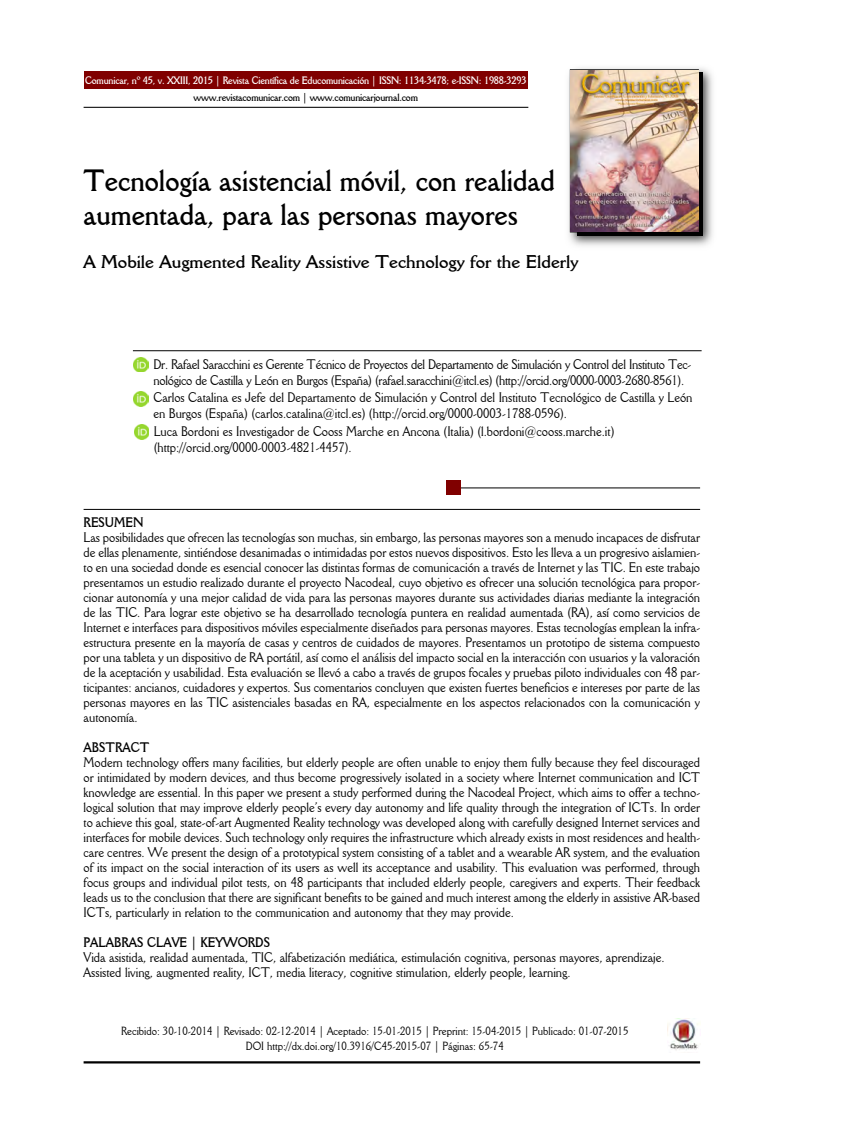
<style>
.page{position:relative;width:849px;height:1127px;background:#fff}
.page>*{position:absolute;margin:0;border:0;box-sizing:border-box;transform-origin:0 0}
.t1{font:700 30px/34.5px "Della Robbia BT";color:#000;scale:.9 1}
.t2{font:700 18px "Della Robbia BT";color:#000}
.t3{font:13.5px/15px "Della Robbia BT";color:#000;scale:.9 1}
.t4{font:13.5px/15.8px "Della Robbia BT";letter-spacing:-.02em;color:#000;scale:.9 1}
.t5{font:700 13.5px "Della Robbia BT";color:#000;scale:.9 1}
.t6{font:11.55px/15px "Della Robbia BT";color:#000;text-align:center;scale:.9 1}
.t7{font:700 10.5px "Della Robbia BT";letter-spacing:-.02em;color:#fff;scale:.9 1}
.t8{font:700 10.5px "Della Robbia BT";letter-spacing:-.02em;color:#000;scale:.9 1}
</style>
<div class="page">
<svg style="left:83px;top:106px;width:446px;height:2px"></svg>
<div style="left:84px;top:71px;width:444px;height:17px;background:#800000"></div>
<img style="left:568px;top:68px;width:145px;height:178px">
<img style="left:577px;top:73px;width:125px;height:163px">
<img style="left:571px;top:70px;width:127px;height:162px">
<svg style="left:132px;top:350px;width:570px;height:1px"></svg>
<svg style="left:83px;top:508px;width:618px;height:2px"></svg>
<svg style="left:461px;top:487px;width:240px;height:1px"></svg>
<img style="left:668px;top:1018px;width:32px;height:32px">
<hr style="left:84px;top:1061px;width:616px;height:2px;background:#000">
<div style="left:446px;top:481px;width:15px;height:14px;background:#800000"></div>
<img style="left:134px;top:357px;width:15px;height:15px">
<svg style="left:133px;top:394px;width:12px;height:13px"></svg>
<img style="left:134px;top:391px;width:15px;height:15px">
<svg style="left:138px;top:424px;width:8px;height:16px"></svg>
<img style="left:134px;top:425px;width:15px;height:14px">
<p class="t7" style="left:85px;top:74px;width:492px">Comunicar, nº 45, v. XXIII, 2015 | Revista Científica de Educomunicación | ISSN: 1134-3478; e-ISSN: 1988-3293</p>
<p class="t8" style="left:194px;top:91px;width:251px">www.revistacomunicar.com | www.comunicarjournal.com</p>
<h1 class="t1" style="left:84px;top:163px;width:525px">Tecnología asistencial móvil, con realidad aumentada, para las personas mayores</h1>
<h2 class="t2" style="left:84px;top:250px;width:496px">A Mobile Augmented Reality Assistive Technology for the Elderly</h2>
<p class="t4" style="left:153px;top:356px;width:599px">Dr. Rafael Saracchini es Gerente Técnico de Proyectos del Departamento de Simulación y Control del Instituto Tec - nológico de Castilla y León en Burgos (España) (rafael.saracchini@itcl.es) (http://orcid.org/0000-0003-2680-8561).</p>
<p class="t3" style="left:153px;top:390px;width:600px;line-height:15.8px">Carlos Catalina es Jefe del Departamento de Simulación y Control del Instituto Tecnológico de Castilla y León en Burgos (España) (carlos.catalina@itcl.es) (http://orcid.org/0000-0003-1788-0596).</p>
<p class="t3" style="left:154px;top:423px;width:514px;line-height:15.8px">Luca Bordoni es Investigador de Cooss Marche en Ancona (Italia) (l.bordoni@cooss.marche.it) (http://orcid.org/0000-0003-4821-4457).</p>
<p class="t5" style="left:84px;top:514px;width:68px">RESUMEN</p>
<p class="t3" style="left:84px;top:530px;width:687px;text-align:justify">Las posibilidades que ofrecen las tecnologías son muchas, sin embargo, las personas mayores son a menudo incapaces de disfrutar de ellas plenamente, sintiéndose desanimadas o intimidadas por estos nuevos dispositivos. Esto les lleva a un progresivo aislamien&shy;to en una sociedad donde es esencial conocer las distintas formas de comunicación a través de Internet y las TIC. En este trabajo presentamos un estudio realizado durante el proyecto Nacodeal, cuyo objetivo es ofrecer una solución tecnológica para propor&shy;cionar autonomía y una mejor calidad de vida para las personas mayores durante sus actividades diarias mediante la integración de las TIC. Para lograr este objetivo se ha desarrollado tecnología puntera en realidad aumentada (RA), así como servicios de Internet e interfaces para dispositivos móviles especialmente diseñados para personas mayores. Estas tecnologías emplean la infra&shy;estructura presente en la mayoría de casas y centros de cuidados de mayores. Presentamos un prototipo de sistema compuesto por una tableta y un dispositivo de RA portátil, así como el análisis del impacto social en la interacción con usuarios y la valoración de la aceptación y usabilidad. Esta evaluación se llevó a cabo a través de grupos focales y pruebas piloto individuales con 48 par&shy;ticipantes: ancianos, cuidadores y expertos. Sus comentarios concluyen que existen fuertes beneficios e intereses por parte de las personas mayores en las TIC asistenciales basadas en RA, especialmente en los aspectos relacionados con la comunicación y autonomía.</p>
<p class="t5" style="left:84px;top:739px;width:75px">ABSTRACT</p>
<p class="t3" style="left:84px;top:755px;width:687px;text-align:justify">Modern technology offers many facilities, but elderly people are often unable to enjoy them fully because they feel discouraged or intimidated by modern devices, and thus become progressively isolated in a society where Internet communication and ICT knowledge are essential. In this paper we present a study performed during the Nacodeal Project, which aims to offer a techno&shy;logical solution that may improve elderly people’s every day autonomy and life quality through the integration of ICTs. In order to achieve this goal, state-of-art Augmented Reality technology was developed along with carefully designed Internet services and interfaces for mobile devices. Such technology only requires the infrastructure which already exists in most residences and health&shy;care centres. We present the design of a prototypical system consisting of a tablet and a wearable AR system, and the evaluation of its impact on the social interaction of its users as well its acceptance and usability. This evaluation was performed, through focus groups and individual pilot tests, on 48 participants that included elderly people, caregivers and experts. Their feedback leads us to the conclusion that there are significant benefits to be gained and much interest among the elderly in assistive AR-based ICTs, particularly in relation to the communication and autonomy that they may provide.</p>
<p class="t5" style="left:84px;top:934px;width:209px">PALABRAS CLAVE | KEYWORDS</p>
<p class="t3" style="left:84px;top:950px;width:647px">Vida asistida, realidad aumentada, TIC, alfabetización mediática, estimulación cognitiva, personas mayores, aprendizaje.<br>Assisted living, augmented reality, ICT, media literacy, cognitive stimulation, elderly people, learning.</p>
<p class="t6" style="left:121px;top:1023px;width:565px">Recibido: 30-10-2014 | Revisado: 02-12-2014 | Aceptado: 15-01-2015 | Preprint: 15-04-2015 | Publicado: 01-07-2015<br>DOI http://dx.doi.org/10.3916/C45-2015-07 | Páginas: 65-74</p>
</div>
